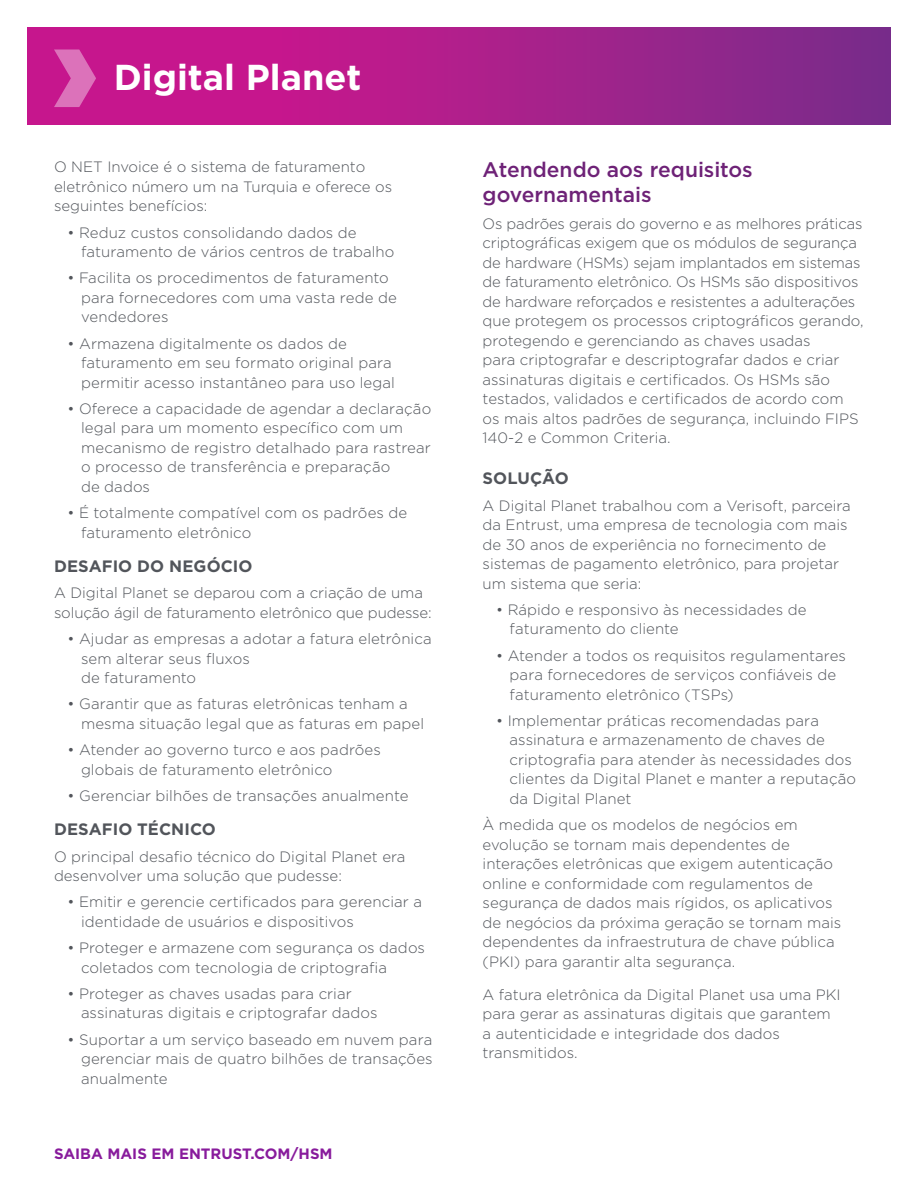
<style>
.page{position:relative;width:918px;height:1188px;background:#fff}
.page>*{position:absolute;margin:0;border:0;box-sizing:border-box;transform-origin:0 0}
.Company_Name{font:700 36px "Gotham";color:#fff}
.Header_2{font:500 21px/25.2px "Gotham";color:#6e2277}
.header_1{font:700 16.5px "Gotham";letter-spacing:.005em;color:#52555b}
.New_bullet{font:300 15px/19.5px "Gotham";letter-spacing:.005em;color:#52555b}
.Body_copy{font:300 15px/19.5px "Gotham";color:#52555b}
.CTA_URL_front{font:700 15px "Gotham";color:#881b9c}
</style>
<div class="page">
<svg style="left:27px;top:27px;width:864px;height:98px;background:#aa1f8b"></svg>
<svg style="left:54px;top:50px;width:42px;height:57px;background:#d34da8"></svg>
<p class="Company_Name" style="left:114px;top:54px;width:249px">Digital Planet</p>
<p class="Body_copy" style="left:54px;top:157px;width:340px">O NET Invoice é o sistema de faturamento eletrônico número um na Turquia e oferece os seguintes benefícios:</p>
<p class="New_bullet" style="left:81px;top:222px;width:315px;text-indent:-14px">• Reduz custos consolidando dados de faturamento de vários centros de trabalho</p>
<p class="New_bullet" style="left:81px;top:268px;width:317px;text-indent:-14px">• Facilita os procedimentos de faturamento para fornecedores com uma vasta rede de vendedores</p>
<p class="New_bullet" style="left:81px;top:333px;width:316px;text-indent:-14px">• Armazena digitalmente os dados de faturamento em seu formato original para permitir acesso instantâneo para uso legal</p>
<p class="New_bullet" style="left:81px;top:399px;width:352px;text-indent:-14px">• Oferece a capacidade de agendar a declaração legal para um momento específico com um mecanismo de registro detalhado para rastrear o processo de transferência e preparação<br>de dados</p>
<p class="New_bullet" style="left:81px;top:503px;width:328px;text-indent:-14px">• É totalmente compatível com os padrões de faturamento eletrônico</p>
<p class="header_1" style="left:54px;top:555px;width:200px">DESAFIO DO NEGÓCIO</p>
<p class="Body_copy" style="left:54px;top:583px;width:379px">A Digital Planet se deparou com a criação de uma solução ágil de faturamento eletrônico que pudesse:</p>
<p class="New_bullet" style="left:81px;top:629px;width:352px;text-indent:-14px">• Ajudar as empresas a adotar a fatura eletrônica sem alterar seus fluxos<br>de faturamento</p>
<p class="New_bullet" style="left:81px;top:694px;width:345px;text-indent:-14px">• Garantir que as faturas eletrônicas tenham a mesma situação legal que as faturas em papel</p>
<p class="New_bullet" style="left:81px;top:740px;width:301px;text-indent:-14px">• Atender ao governo turco e aos padrões globais de faturamento eletrônico</p>
<p class="New_bullet" style="left:68px;top:786px;width:342px">• Gerenciar bilhões de transações anualmente</p>
<p class="header_1" style="left:54px;top:819px;width:164px">DESAFIO TÉCNICO</p>
<p class="Body_copy" style="left:54px;top:846px;width:353px">O principal desafio técnico do Digital Planet era desenvolver uma solução que pudesse:</p>
<p class="New_bullet" style="left:81px;top:892px;width:343px;text-indent:-14px">• Emitir e gerencie certificados para gerenciar a identidade de usuários e dispositivos</p>
<p class="New_bullet" style="left:81px;top:938px;width:346px;text-indent:-14px">• Proteger e armazene com segurança os dados coletados com tecnologia de criptografia</p>
<p class="New_bullet" style="left:81px;top:984px;width:298px;text-indent:-14px">• Proteger as chaves usadas para criar assinaturas digitais e criptografar dados</p>
<p class="New_bullet" style="left:81px;top:1029px;width:353px;text-align:justify;text-indent:-14px">• Suportar a um serviço baseado em nuvem para gerenciar mais de quatro bilhões de transações anualmente</p>
<p class="CTA_URL_front" style="left:54px;top:1144px;width:280px">SAIBA MAIS EM ENTRUST.COM/HSM</p>
<p class="Header_2" style="left:483px;top:157px;width:272px">Atendendo aos requisitos governamentais</p>
<p class="Body_copy" style="left:483px;top:213px;width:383px">Os padrões gerais do governo e as melhores práticas criptográficas exigem que os módulos de segurança de hardware (HSMs) sejam implantados em sistemas de faturamento eletrônico. Os HSMs são dispositivos de hardware reforçados e resistentes a adulterações que protegem os processos criptográficos gerando, protegendo e gerenciando as chaves usadas<br>para criptografar e descriptografar dados e criar assinaturas digitais e certificados. Os HSMs são testados, validados e certificados de acordo com os mais altos padrões de segurança, incluindo FIPS 140-2 e Common Criteria.</p>
<p class="header_1" style="left:483px;top:468px;width:88px">SOLUÇÃO</p>
<p class="Body_copy" style="left:483px;top:495px;width:370px">A Digital Planet trabalhou com a Verisoft, parceira da Entrust, uma empresa de tecnologia com mais de 30 anos de experiência no fornecimento de sistemas de pagamento eletrônico, para projetar um sistema que seria:</p>
<p class="New_bullet" style="left:510px;top:600px;width:298px;text-indent:-14px">• Rápido e responsivo às necessidades de faturamento do cliente</p>
<p class="New_bullet" style="left:510px;top:645px;width:338px;text-indent:-14px">• Atender a todos os requisitos regulamentares para fornecedores de serviços confiáveis de faturamento eletrônico (TSPs)</p>
<p class="New_bullet" style="left:510px;top:711px;width:348px;text-indent:-14px">• Implementar práticas recomendadas para assinatura e armazenamento de chaves de criptografia para atender às necessidades dos clientes da Digital Planet e manter a reputação da Digital Planet</p>
<p class="Body_copy" style="left:483px;top:815px;width:360px">À medida que os modelos de negócios em evolução se tornam mais dependentes de interações eletrônicas que exigem autenticação online e conformidade com regulamentos de segurança de dados mais rígidos, os aplicativos de negócios da próxima geração se tornam mais dependentes da infraestrutura de chave pública (PKI) para garantir alta segurança.</p>
<p class="Body_copy" style="left:483px;top:984px;width:360px">A fatura eletrônica da Digital Planet usa uma PKI para gerar as assinaturas digitais que garantem a autenticidade e integridade dos dados transmitidos.</p>
</div>
